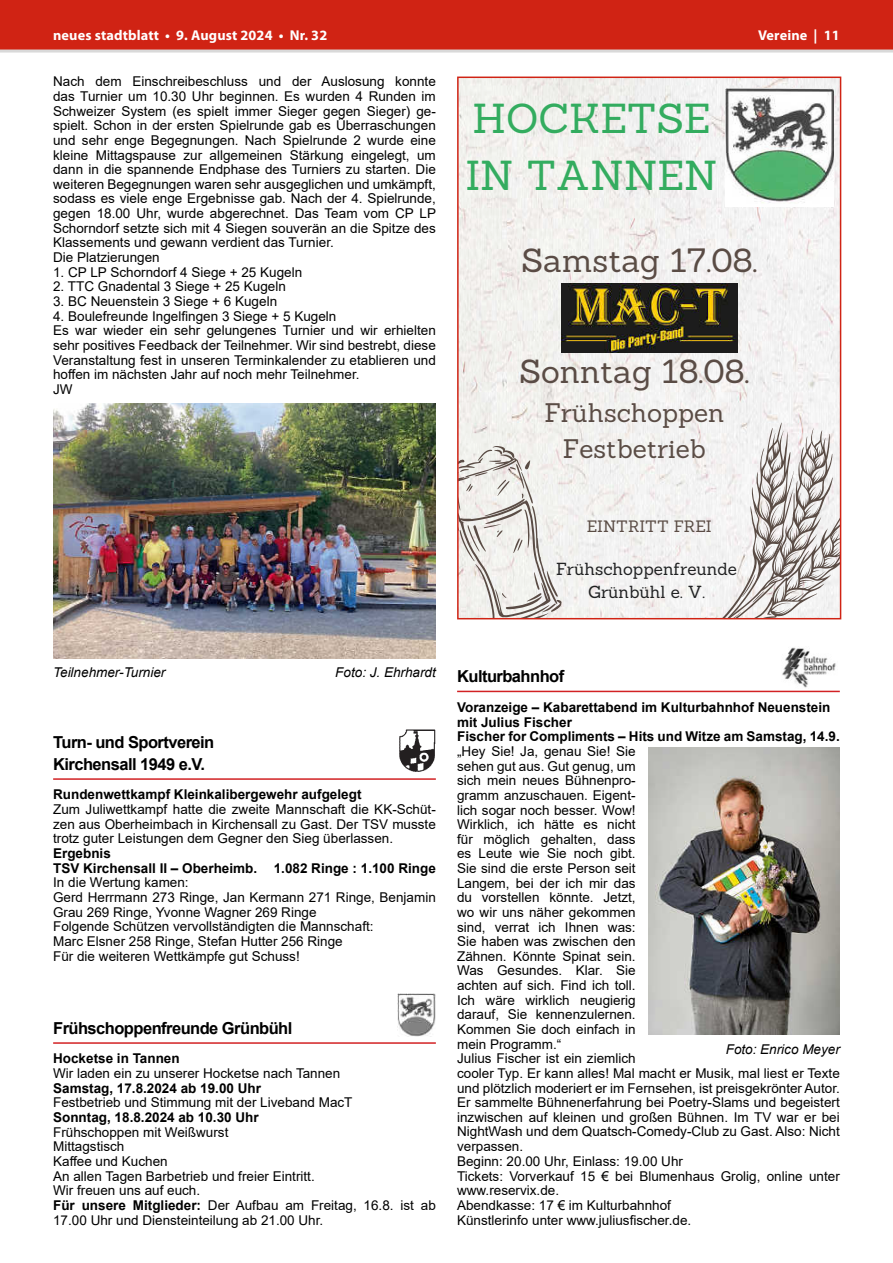
<style>
.page{position:relative;width:893px;height:1263px;background:#fff}
.page>*{position:absolute;margin:0;border:0;box-sizing:border-box;transform-origin:0 0}
.t1{font:40.8px/57.2px "Sanchez";color:#33ac5f}
.t2{font:32.55px "Sanchez";color:#5a4c45}
.t3{font:26.1px/36.5px "Sanchez";color:#5a4c45;text-align:center}
.t4{font:17.1px/23.7px "Sanchez";color:#202122;text-align:center}
.t5{font:700 16.5px/22.5px "Arial";letter-spacing:-.035em;color:#000}
.t6{font:16.05px "Sanchez";color:#5a4c45}
.t7{font:700 14.25px "Myriad Pro";letter-spacing:.01em;color:#fff}
.t8{font:13.5px/14.7px "Arial";color:#000}
.t9{font:700 13.5px/14.7px "Arial";color:#000}
.t10{font:italic 13.5px "Arial";color:#000}
.s1{font-weight:700}
</style>
<div class="page">
<div style="left:0;top:0;width:893px;height:51px;background:#d02314"></div>
<hr style="left:0;top:50px;width:893px;height:3px;background:#d9d9d9">
<img style="left:53px;top:403px;width:383px;height:256px">
<hr style="left:53px;top:778px;width:383px;height:2px;background:#d22124">
<img style="left:399px;top:729px;width:37px;height:42px">
<hr style="left:53px;top:1042px;width:383px;height:2px;background:#d22124">
<img style="left:397px;top:993px;width:39px;height:43px">
<img style="left:460px;top:80px;width:378px;height:536px">
<svg style="left:460px;top:446px;width:102px;height:170px"></svg>
<svg style="left:633px;top:422px;width:205px;height:194px"></svg>
<img style="left:725px;top:88px;width:108px;height:118px">
<img style="left:561px;top:284px;width:176px;height:68px">
<div style="left:457px;top:77px;width:384px;height:542px;border:2px solid #d02314"></div>
<hr style="left:457px;top:691px;width:383px;height:1px;background:#d22124">
<img style="left:782px;top:647px;width:54px;height:41px">
<img style="left:648px;top:748px;width:192px;height:287px">
<p class="t7" style="left:53px;top:26px;width:276px">neues stadtblatt • 9. August 2024 • Nr. 32</p>
<p class="t7" style="left:758px;top:26px;width:83px">Vereine | 11</p>
<p class="t8" style="left:53px;top:74px;width:384px">Nach dem Einschreibeschluss und der Auslosung konnte das Turnier um 10.30 Uhr beginnen. Es wurden 4 Runden im Schweizer System (es spielt immer Sieger gegen Sieger) ge&shy;spielt. Schon in der ersten Spielrunde gab es Überraschungen und sehr enge Begegnungen. Nach Spielrunde 2 wurde eine kleine Mittagspause zur allgemeinen Stärkung eingelegt, um dann in die spannende Endphase des Turniers zu starten. Die weiteren Begegnungen waren sehr ausgeglichen und umkämpft, sodass es viele enge Ergebnisse gab. Nach der 4. Spielrunde, gegen 18.00 Uhr, wurde abgerechnet. Das Team vom CP LP Schorndorf setzte sich mit 4 Siegen souverän an die Spitze des Klassements und gewann verdient das Turnier.<br>Die Platzierungen</p>
<p class="t8" style="left:53px;top:264px;width:251px">1. CP LP Schorndorf 4 Siege + 25 Kugeln</p>
<p class="t8" style="left:53px;top:279px;width:234px">2. TTC Gnadental 3 Siege + 25 Kugeln</p>
<p class="t8" style="left:53px;top:294px;width:226px">3. BC Neuenstein 3 Siege + 6 Kugeln</p>
<p class="t8" style="left:53px;top:308px;width:384px">4. Boulefreunde Ingelfingen 3 Siege + 5 Kugeln<br>Es war wieder ein sehr gelungenes Turnier und wir erhielten sehr positives Feedback der Teilnehmer. Wir sind bestrebt, diese Veranstaltung fest in unseren Terminkalender zu etablieren und hoffen im nächsten Jahr auf noch mehr Teilnehmer.<br>JW</p>
<h1 class="t1" style="left:465px;top:90px;width:254px">HOCKETSE<br>IN TANNEN</h1>
<h2 class="t2" style="left:522px;top:239px;width:237px">Samstag 17.08.</h2>
<h2 class="t2" style="left:519px;top:350px;width:231px">Sonntag 18.08.</h2>
<h3 class="t3" style="left:544px;top:394px;width:182px">Frühschoppen<br>Festbetrieb</h3>
<p class="t6" style="left:587px;top:516px;width:126px">EINTRITT FREI</p>
<p class="t4" style="left:556px;top:556px;width:182px">Frühschoppenfreunde<br>Grünbühl e. V.</p>
<p class="t10" style="left:53px;top:664px;width:114px">Teilnehmer-Turnier</p>
<p class="t10" style="left:335px;top:664px;width:102px">Foto: J. Ehrhardt</p>
<p class="t5" style="left:53px;top:731px;width:163px">Turn- und Sportverein<br>Kirchensall 1949 e.V.</p>
<p class="t9" style="left:53px;top:787px;width:310px">Rundenwettkampf Kleinkalibergewehr aufgelegt</p>
<p class="t8" style="left:53px;top:802px;width:384px;text-align:justify">Zum Juliwettkampf hatte die zweite Mannschaft die KK-Schüt&shy;zen aus Oberheimbach in Kirchensall zu Gast. Der TSV musste trotz guter Leistungen dem Gegner den Sieg überlassen.</p>
<p class="t9" style="left:53px;top:846px;width:384px">Ergebnis<br>TSV Kirchensall II – Oberheimb. 1.082 Ringe : 1.100 Ringe</p>
<p class="t8" style="left:53px;top:875px;width:384px">In die Wertung kamen:<br>Gerd Herrmann 273 Ringe, Jan Kermann 271 Ringe, Benjamin Grau 269 Ringe, Yvonne Wagner 269 Ringe<br>Folgende Schützen vervollständigten die Mannschaft:<br>Marc Elsner 258 Ringe, Stefan Hutter 256 Ringe<br>Für die weiteren Wettkämpfe gut Schuss!</p>
<p class="t5" style="left:53px;top:1017px;width:241px">Frühschoppenfreunde Grünbühl</p>
<p class="t9" style="left:53px;top:1051px;width:128px">Hocketse in Tannen</p>
<p class="t8" style="left:53px;top:1066px;width:289px">Wir laden ein zu unserer Hocketse nach Tannen</p>
<p class="t9" style="left:53px;top:1081px;width:209px">Samstag, 17.8.2024 ab 19.00 Uhr</p>
<p class="t8" style="left:53px;top:1095px;width:301px">Festbetrieb und Stimmung mit der Liveband MacT</p>
<p class="t9" style="left:53px;top:1110px;width:207px">Sonntag, 18.8.2024 ab 10.30 Uhr</p>
<p class="t8" style="left:53px;top:1124px;width:384px">Frühschoppen mit Weißwurst<br>Mittagstisch<br>Kaffee und Kuchen<br>An allen Tagen Barbetrieb und freier Eintritt.<br>Wir freuen uns auf euch.<br><span class="s1">Für unsere Mitglieder:</span> Der Aufbau am Freitag, 16.8. ist ab 17.00 Uhr und Diensteinteilung ab 21.00 Uhr.</p>
<p class="t5" style="left:457px;top:666px;width:109px">Kulturbahnhof</p>
<p class="t9" style="left:457px;top:700px;width:384px">Voranzeige – Kabarettabend im Kulturbahnhof Neuenstein mit Julius Fischer<br>Fischer for Compliments – Hits und Witze am Samstag, 14.9.</p>
<p class="t8" style="left:457px;top:744px;width:384px">„Hey Sie! Ja, genau Sie! Sie<br>sehen gut aus. Gut genug, um<br>sich mein neues Bühnenpro-<br>gramm anzuschauen. Eigent-<br>lich sogar noch besser. Wow!<br>Wirklich, ich hätte es nicht<br>für möglich gehalten, dass<br>es Leute wie Sie noch gibt.<br>Sie sind die erste Person seit<br>Langem, bei der ich mir das<br>du vorstellen könnte. Jetzt,<br>wo wir uns näher gekommen<br>sind, verrat ich Ihnen was:<br>Sie haben was zwischen den<br>Zähnen. Könnte Spinat sein.<br>Was Gesundes. Klar. Sie<br>achten auf sich. Find ich toll.<br>Ich wäre wirklich neugierig<br>darauf, Sie kennenzulernen.<br>Kommen Sie doch einfach in<br>mein Programm.“<br>Julius Fischer ist ein ziemlich<br>cooler Typ. Er kann alles! Mal macht er Musik, mal liest er Texte und plötzlich moderiert er im Fernsehen, ist preisgekrönter Autor.<br>Er sammelte Bühnenerfahrung bei Poetry-Slams und begeistert inzwischen auf kleinen und großen Bühnen. Im TV war er bei NightWash und dem Quatsch-Comedy-Club zu Gast. Also: Nicht verpassen.<br>Beginn: 20.00 Uhr, Einlass: 19.00 Uhr<br>Tickets: Vorverkauf 15 € bei Blumenhaus Grolig, online unter www.reservix.de.<br>Abendkasse: 17 € im Kulturbahnhof<br>Künstlerinfo unter www.juliusfischer.de.</p>
<p class="t10" style="left:726px;top:1040px;width:116px">Foto: Enrico Meyer</p>
</div>
